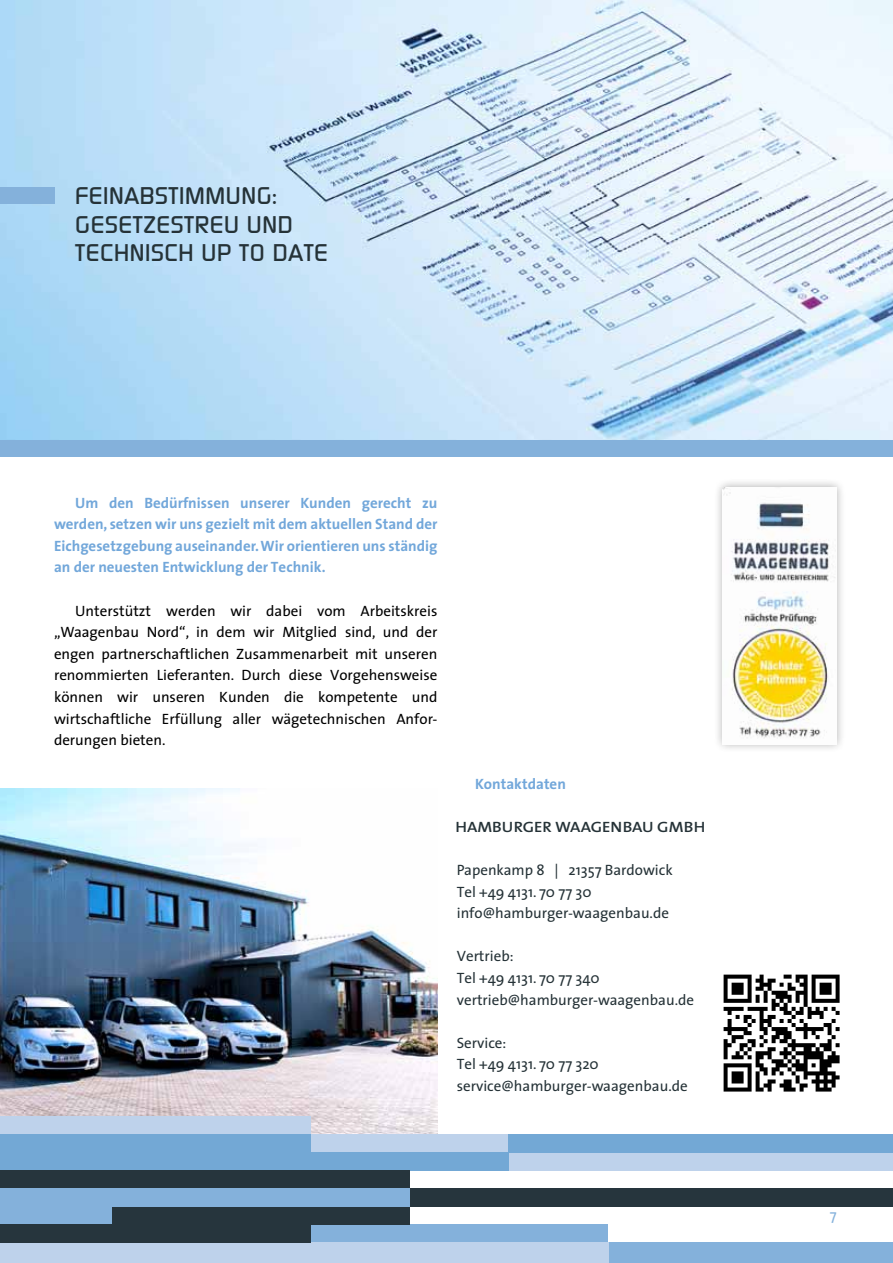
<style>
.page{position:relative;width:893px;height:1263px;background:#fff}
.page>*{position:absolute;margin:0;border:0;box-sizing:border-box;transform-origin:0 0}
.t1{font:500 24px/28.8px "Continuum";letter-spacing:.025em;color:#253237}
.t2{font:15px/21.6px "The Sans";color:#000;text-align:justify}
.t3{font:700 15px/21.6px "The Sans";color:#72a7da;text-align:justify}
.t4{font:15px/21.6px "The Sans";color:#253237}
.t5{font:600 15px "The Sans";color:#253237;scale:1.12 1}
.t6{font:15px "The Sans";color:#84b1db}
</style>
<div class="page">
<img style="left:0;top:0;width:893px;height:441px">
<img style="left:0;top:788px;width:438px;height:346px">
<div style="left:310px;top:1134px;width:199px;height:18px;background:#bed2eb"></div>
<div style="left:509px;top:1152px;width:384px;height:18px;background:#bed2eb"></div>
<div style="left:509px;top:1134px;width:384px;height:18px;background:#73a8d5"></div>
<div style="left:410px;top:1188px;width:483px;height:18px;background:#26353d"></div>
<div style="left:310px;top:1224px;width:298px;height:18px;background:#84b1db"></div>
<div style="left:608px;top:1242px;width:285px;height:21px;background:#84b1db"></div>
<div style="left:0;top:1242px;width:608px;height:21px;background:#bed2eb"></div>
<div style="left:0;top:1116px;width:310px;height:18px;background:#bed2eb"></div>
<div style="left:0;top:1134px;width:310px;height:18px;background:#73a8d5"></div>
<div style="left:0;top:1152px;width:509px;height:18px;background:#73a8d5"></div>
<div style="left:0;top:1170px;width:410px;height:18px;background:#26353d"></div>
<div style="left:112px;top:1206px;width:298px;height:18px;background:#26353d"></div>
<div style="left:0;top:1188px;width:410px;height:18px;background:#84b1db"></div>
<div style="left:0;top:1206px;width:112px;height:18px;background:#84b1db"></div>
<div style="left:0;top:1224px;width:310px;height:18px;background:#26353d"></div>
<div style="left:0;top:187px;width:54px;height:17px;background:#84b1db"></div>
<div style="left:0;top:441px;width:893px;height:16px;background:#84b1db"></div>
<img style="left:723px;top:974px;width:117px;height:118px">
<div style="left:714px;top:478px;width:132px;height:276px;background:#000;opacity:.31"></div>
<img style="left:723px;top:487px;width:114px;height:257px">
<h1 class="t1" style="left:75px;top:180px;width:254px">FEINABSTIMMUNG:<br>GESETZESTREU UND<br>TECHNISCH UP TO DATE</h1>
<p class="t3" style="left:54px;top:491px;width:385px;text-indent:21px">Um den Bedürfnissen unserer Kunden gerecht zu werden, setzen wir uns gezielt mit dem aktuellen Stand der Eichgesetzgebung auseinander. Wir orientieren uns ständig an der neuesten Entwicklung der Technik.</p>
<p class="t2" style="left:54px;top:599px;width:385px;text-indent:21px">Unterstützt werden wir dabei vom Arbeitskreis „Waagenbau Nord“, in dem wir Mitglied sind, und der engen partnerschaftlichen Zusammenarbeit mit unseren renommierten Lieferanten. Durch diese Vorgehensweise können wir unseren Kunden die kompetente und wirtschaftliche Erfüllung aller wägetechnischen Anfor&shy;derungen bieten.</p>
<p class="t3" style="left:475px;top:772px;width:92px">Kontaktdaten</p>
<p class="t5" style="left:455px;top:814px;width:225px">HAMBURGER WAAGENBAU GmbH</p>
<p class="t4" style="left:457px;top:858px;width:218px">Papenkamp 8 | 21357 Bardowick<br>Tel +49 4131. 70 77 30 info@hamburger-waagenbau.de</p>
<p class="t4" style="left:457px;top:945px;width:239px">Vertrieb:<br>Tel +49 4131. 70 77 340 vertrieb@hamburger-waagenbau.de</p>
<p class="t4" style="left:457px;top:1031px;width:232px">Service:<br>Tel +49 4131. 70 77 320 service@hamburger-waagenbau.de</p>
<p class="t6" style="left:830px;top:1203px;width:8px">7</p>
</div>
